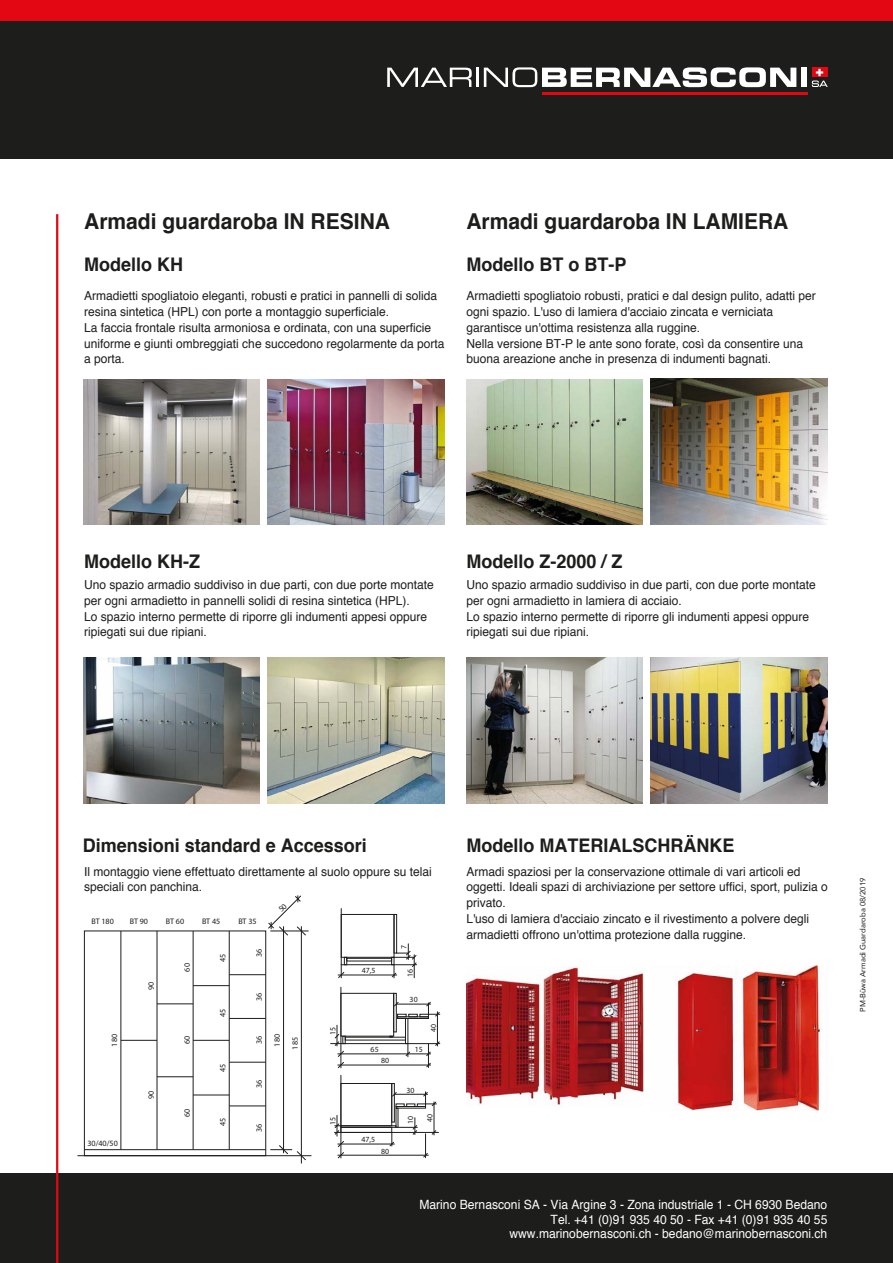
<style>
.page{position:relative;width:893px;height:1263px;background:#fff}
.page>*{position:absolute;margin:0;border:0;box-sizing:border-box;transform-origin:0 0}
.t1{font:700 21.9px "Helvetica";color:#1d1d1b;scale:.96 1}
.t2{font:700 18.75px "Helvetica";color:#1d1d1b;scale:.96 1}
.t3{font:12.75px/14.5px "Helvetica";color:#fff;text-align:right;scale:.95 1}
.t4{font:12.3px/15.8px "Helvetica";color:#1d1d1b}
.t5{font:8.1px "Myriad Pro";color:#1d1d1b}
.t6{font:7.8px "Myriad Pro";color:#1d1d1b}
.t7{font:7.65px "Avenir";color:#1d1d1b}
</style>
<div class="page">
<div style="left:0;top:1174px;width:893px;height:89px;background:#1d1d1b"></div>
<div style="left:0;top:0;width:893px;height:21px;background:#e30613"></div>
<div style="left:0;top:21px;width:893px;height:137px;background:#1d1d1b"></div>
<hr style="left:56px;top:214px;width:2px;height:1049px;background:#e30613">
<svg style="left:387px;top:68px;width:85px;height:19px"></svg>
<hr style="left:476px;top:68px;width:3px;height:19px;background:#fff">
<svg style="left:484px;top:67px;width:312px;height:20px"></svg>
<div style="left:801px;top:68px;width:6px;height:19px;background:#fff"></div>
<hr style="left:542px;top:92px;width:265px;height:2px;background:#e30613">
<svg style="left:812px;top:68px;width:15px;height:1px"></svg>
<svg style="left:812px;top:69px;width:16px;height:18px"></svg>
<img style="left:83px;top:658px;width:177px;height:145px">
<img style="left:268px;top:658px;width:176px;height:145px">
<img style="left:83px;top:379px;width:177px;height:146px">
<img style="left:268px;top:379px;width:176px;height:146px">
<img style="left:466px;top:658px;width:177px;height:145px">
<img style="left:651px;top:658px;width:176px;height:145px">
<img style="left:466px;top:967px;width:177px;height:138px">
<img style="left:677px;top:965px;width:145px;height:146px">
<img style="left:651px;top:378px;width:176px;height:147px">
<img style="left:466px;top:379px;width:177px;height:146px">
<hr style="left:121px;top:931px;width:1px;height:219px;background:#1d1d1b">
<hr style="left:157px;top:931px;width:1px;height:219px;background:#1d1d1b">
<hr style="left:193px;top:931px;width:1px;height:219px;background:#1d1d1b">
<hr style="left:229px;top:931px;width:1px;height:219px;background:#1d1d1b">
<hr style="left:229px;top:974px;width:37px;height:1px;background:#1d1d1b">
<hr style="left:229px;top:1018px;width:37px;height:1px;background:#1d1d1b">
<hr style="left:229px;top:1062px;width:37px;height:1px;background:#1d1d1b">
<hr style="left:229px;top:1106px;width:37px;height:1px;background:#1d1d1b">
<hr style="left:84px;top:1149px;width:182px;height:1px;background:#1d1d1b">
<hr style="left:193px;top:985px;width:36px;height:1px;background:#1d1d1b">
<hr style="left:193px;top:1040px;width:36px;height:1px;background:#1d1d1b">
<hr style="left:193px;top:1095px;width:36px;height:1px;background:#1d1d1b">
<hr style="left:157px;top:1076px;width:36px;height:1px;background:#1d1d1b">
<hr style="left:157px;top:1003px;width:36px;height:1px;background:#1d1d1b">
<hr style="left:121px;top:1040px;width:36px;height:1px;background:#1d1d1b">
<hr style="left:78px;top:1155px;width:233px;height:1px;background:#1d1d1b">
<hr style="left:271px;top:931px;width:37px;height:1px;background:#1d1d1b">
<hr style="left:301px;top:927px;width:1px;height:236px;background:#1d1d1b">
<hr style="left:283px;top:927px;width:1px;height:226px;background:#1d1d1b">
<svg style="left:271px;top:1145px;width:35px;height:15px"></svg>
<div style="left:84px;top:931px;width:182px;height:225px;border:1px solid #1d1d1b"></div>
<div style="left:341px;top:914px;width:53px;height:43px;border:1px solid #1d1d1b"></div>
<div style="left:394px;top:914px;width:3px;height:39px;border:1px solid #1d1d1b"></div>
<div style="left:347px;top:958px;width:45px;height:3px;border:1px solid #1d1d1b"></div>
<hr style="left:341px;top:964px;width:76px;height:1px;background:#1d1d1b">
<hr style="left:341px;top:908px;width:1px;height:57px;background:#1d1d1b">
<hr style="left:338px;top:975px;width:59px;height:1px;background:#1d1d1b">
<svg style="left:391px;top:944px;width:25px;height:34px"></svg>
<svg style="left:338px;top:957px;width:9px;height:21px"></svg>
<hr style="left:331px;top:1043px;width:109px;height:1px;background:#1d1d1b">
<hr style="left:437px;top:1012px;width:1px;height:34px;background:#1d1d1b">
<div style="left:341px;top:993px;width:53px;height:43px;border:1px solid #1d1d1b"></div>
<div style="left:393px;top:993px;width:3px;height:39px;border:1px solid #1d1d1b"></div>
<div style="left:405px;top:1018px;width:3px;height:26px;border:1px solid #1d1d1b"></div>
<hr style="left:341px;top:987px;width:1px;height:56px;background:#1d1d1b">
<hr style="left:338px;top:1053px;width:93px;height:1px;background:#1d1d1b">
<div style="left:397px;top:1017px;width:32px;height:2px;border:1px solid #1d1d1b"></div>
<svg style="left:406px;top:1043px;width:4px;height:14px"></svg>
<hr style="left:338px;top:1065px;width:93px;height:1px;background:#1d1d1b">
<svg style="left:335px;top:1025px;width:10px;height:43px"></svg>
<svg style="left:426px;top:1041px;width:13px;height:26px"></svg>
<svg style="left:394px;top:1002px;width:46px;height:15px"></svg>
<hr style="left:341px;top:1132px;width:97px;height:1px;background:#1d1d1b">
<div style="left:341px;top:1083px;width:51px;height:43px;border:1px solid #1d1d1b"></div>
<div style="left:341px;top:1127px;width:51px;height:5px;border:1px solid #1d1d1b"></div>
<hr style="left:341px;top:1075px;width:1px;height:57px;background:#1d1d1b">
<hr style="left:338px;top:1144px;width:56px;height:1px;background:#1d1d1b">
<hr style="left:338px;top:1155px;width:90px;height:1px;background:#1d1d1b">
<div style="left:341px;top:1125px;width:55px;height:2px;border:1px solid #1d1d1b"></div>
<svg style="left:390px;top:1092px;width:46px;height:66px"></svg>
<svg style="left:334px;top:1115px;width:10px;height:43px"></svg>
<svg style="left:268px;top:896px;width:38px;height:39px"></svg>
<h1 class="t1" style="left:84px;top:204px;width:320px">Armadi guardaroba IN RESINA</h1>
<h1 class="t1" style="left:466px;top:204px;width:337px">Armadi guardaroba IN LAMIERA</h1>
<h2 class="t2" style="left:84px;top:250px;width:105px">Modello KH</h2>
<p class="t4" style="left:84px;top:288px;width:362px">Armadietti spogliatoio eleganti, robusti e pratici in pannelli di solida resina sintetica (HPL) con porte a montaggio superficiale.<br>La faccia frontale risulta armoniosa e ordinata, con una superficie uniforme e giunti ombreggiati che succedono regolarmente da porta a porta.</p>
<h2 class="t2" style="left:466px;top:250px;width:168px">Modello BT o BT-P</h2>
<p class="t4" style="left:466px;top:288px;width:351px">Armadietti spogliatoio robusti, pratici e dal design pulito, adatti per ogni spazio. L'uso di lamiera d'acciaio zincata e verniciata garantisce un'ottima resistenza alla ruggine.<br>Nella versione BT-P le ante sono forate, così da consentire una buona areazione anche in presenza di indumenti bagnati.</p>
<h2 class="t2" style="left:84px;top:547px;width:122px">Modello KH-Z</h2>
<p class="t4" style="left:84px;top:577px;width:351px">Uno spazio armadio suddiviso in due parti, con due porte montate per ogni armadietto in pannelli solidi di resina sintetica (HPL).<br>Lo spazio interno permette di riporre gli indumenti appesi oppure ripiegati sui due ripiani.</p>
<h2 class="t2" style="left:466px;top:547px;width:164px">Modello Z-2000 / Z</h2>
<p class="t4" style="left:466px;top:577px;width:351px">Uno spazio armadio suddiviso in due parti, con due porte montate per ogni armadietto in lamiera di acciaio.<br>Lo spazio interno permette di riporre gli indumenti appesi oppure ripiegati sui due ripiani.</p>
<h2 class="t2" style="left:83px;top:830px;width:297px">Dimensioni standard e Accessori</h2>
<h2 class="t2" style="left:466px;top:830px;width:281px">Modello MATERIALSCHRÄNKE</h2>
<p class="t4" style="left:466px;top:864px;width:363px">Armadi spaziosi per la conservazione ottimale di vari articoli ed oggetti. Ideali spazi di archiviazione per settore uffici, sport, pulizia o privato.<br>L'uso di lamiera d'acciaio zincato e il rivestimento a polvere degli armadietti offrono un'ottima protezione dalla ruggine.</p>
<p class="t4" style="left:84px;top:864px;width:349px">Il montaggio viene effettuato direttamente al suolo oppure su telai speciali con panchina.</p>
<p class="t5" style="left:91px;top:916px;width:24px">BT 180</p>
<p class="t5" style="left:130px;top:916px;width:20px">BT 90</p>
<p class="t5" style="left:166px;top:916px;width:20px">BT 60</p>
<p class="t5" style="left:202px;top:916px;width:20px">BT 45</p>
<p class="t5" style="left:238px;top:916px;width:20px">BT 35</p>
<p class="t5" style="left:109px;top:1046px;width:14px;rotate:-90deg">180</p>
<p class="t5" style="left:87px;top:1138px;width:32px">30/40/50</p>
<p class="t5" style="left:146px;top:990px;width:10px;rotate:-90deg">90</p>
<p class="t5" style="left:146px;top:1099px;width:10px;rotate:-90deg">90</p>
<p class="t5" style="left:182px;top:971px;width:10px;rotate:-90deg">60</p>
<p class="t5" style="left:182px;top:1044px;width:10px;rotate:-90deg">60</p>
<p class="t5" style="left:182px;top:1117px;width:10px;rotate:-90deg">60</p>
<p class="t5" style="left:218px;top:962px;width:10px;rotate:-90deg">45</p>
<p class="t5" style="left:218px;top:1017px;width:10px;rotate:-90deg">45</p>
<p class="t5" style="left:218px;top:1072px;width:10px;rotate:-90deg">45</p>
<p class="t5" style="left:218px;top:1126px;width:10px;rotate:-90deg">45</p>
<p class="t5" style="left:254px;top:957px;width:10px;rotate:-90deg">36</p>
<p class="t5" style="left:254px;top:1001px;width:10px;rotate:-90deg">36</p>
<p class="t5" style="left:254px;top:1044px;width:10px;rotate:-90deg">36</p>
<p class="t5" style="left:272px;top:1046px;width:14px;rotate:-90deg">180</p>
<p class="t5" style="left:290px;top:1049px;width:14px;rotate:-90deg">185</p>
<p class="t5" style="left:254px;top:1088px;width:10px;rotate:-90deg">36</p>
<p class="t5" style="left:254px;top:1132px;width:10px;rotate:-90deg">36</p>
<p class="t6" style="left:399px;top:949px;width:6px;rotate:-90deg">7</p>
<p class="t6" style="left:362px;top:966px;width:15px">47,5</p>
<p class="t6" style="left:405px;top:977px;width:10px;rotate:-90deg">16</p>
<p class="t6" style="left:410px;top:995px;width:10px">30</p>
<p class="t6" style="left:328px;top:1034px;width:10px;rotate:-90deg">15</p>
<p class="t6" style="left:429px;top:1032px;width:10px;rotate:-90deg">40</p>
<p class="t6" style="left:371px;top:1045px;width:10px">65</p>
<p class="t6" style="left:415px;top:1045px;width:10px">15</p>
<p class="t6" style="left:381px;top:1056px;width:10px">80</p>
<p class="t6" style="left:406px;top:1085px;width:10px">30</p>
<p class="t6" style="left:328px;top:1125px;width:10px;rotate:-90deg">15</p>
<p class="t6" style="left:425px;top:1122px;width:10px;rotate:-90deg">40</p>
<p class="t6" style="left:362px;top:1135px;width:15px">47,5</p>
<p class="t6" style="left:406px;top:1124px;width:10px;rotate:-90deg">10</p>
<p class="t6" style="left:381px;top:1146px;width:10px">80</p>
<p class="t3" style="left:419px;top:1198px;width:431px">Marino Bernasconi SA - Via Argine 3 - Zona industriale 1 - CH 6930 Bedano<br>Tel. +41 (0)91 935 40 50 - Fax +41 (0)91 935 40 55 www.marinobernasconi.ch - bedano@marinobernasconi.ch</p>
<p class="t7" style="left:857px;top:1012px;width:135px;rotate:-90deg">PM-Büwa Armadi Guardaroba 08/2019</p>
</div>
